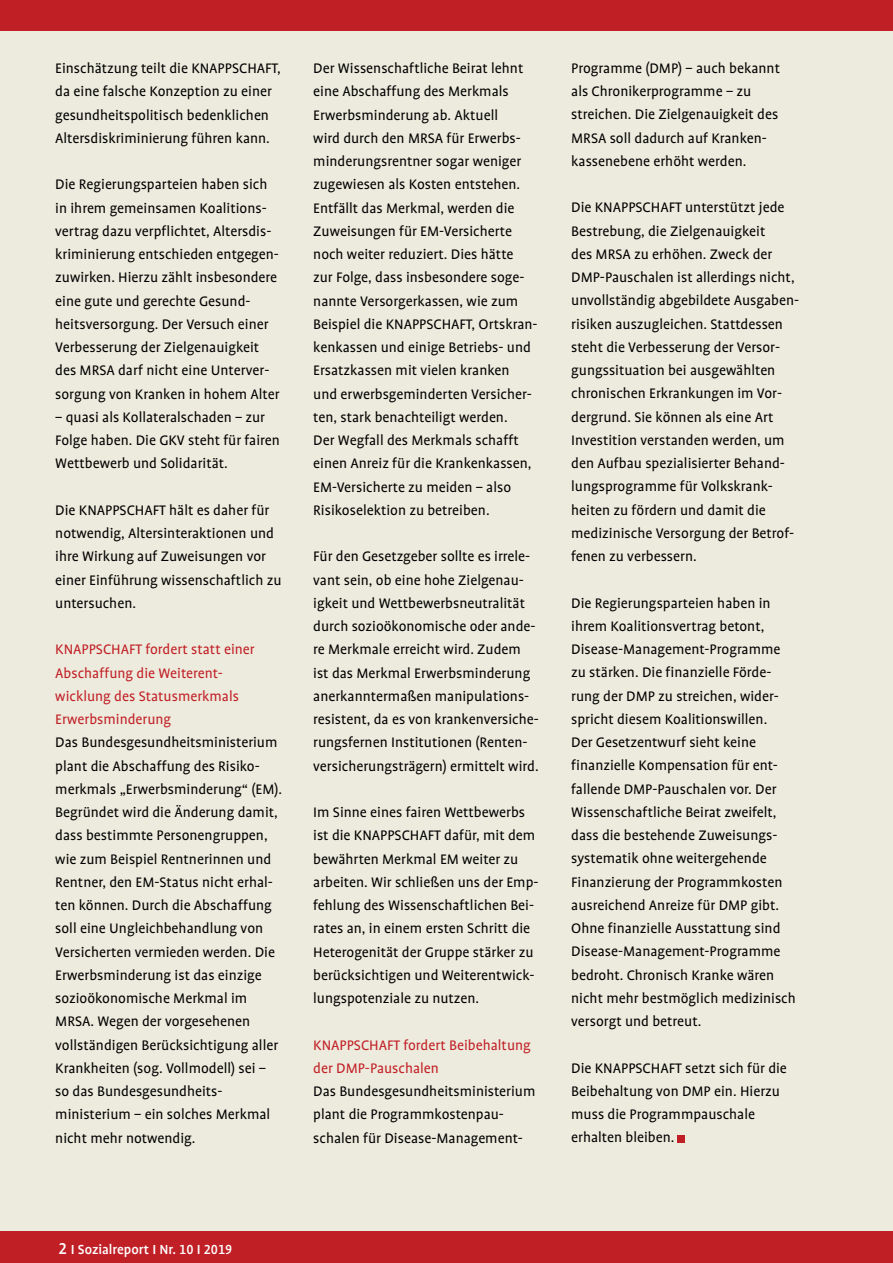
<style>
.page{position:relative;width:893px;height:1263px;background:#fff}
.page>*{position:absolute;margin:0;border:0;box-sizing:border-box;transform-origin:0 0}
.t1{font:15.75px/23.2px "Profile";color:#000}
.t2{font:15.75px/23.2px "Profile";color:#c11f26}
.t3{font:500 15px "Profile";color:#fff}
.s1{font-family:"Profile NO";font-size:18px}
.s2{font-family:"Profile NO"}
</style>
<div class="page">
<div style="left:0;top:0;width:893px;height:32px;background:#c11f26"></div>
<div style="left:0;top:1231px;width:893px;height:32px;background:#c11f26"></div>
<div style="left:0;top:32px;width:893px;height:1199px;background:#edebdd"></div>
<div style="left:678px;top:1136px;width:7px;height:7px;background:#c11f26"></div>
<p class="t1" style="left:55px;top:57px;width:227px">Einschätzung teilt die KNAPPSCHAFT, da eine falsche Konzeption zu einer gesundheitspolitisch bedenklichen Altersdiskriminierung führen kann.</p>
<p class="t1" style="left:55px;top:173px;width:226px">Die Regierungsparteien haben sich in ihrem gemeinsamen Koalitions&shy;vertrag dazu verpflichtet, Altersdis&shy;kriminierung entschieden entgegen&shy;zuwirken. Hierzu zählt insbesondere eine gute und gerechte Gesund&shy;heitsversorgung. Der Versuch einer Verbesserung der Zielgenauigkeit des MRSA darf nicht eine Unterver&shy;sorgung von Kranken in hohem Alter</p>
<p class="t1" style="left:55px;top:406px;width:226px">– quasi als Kollateralschaden – zur<br>Folge haben. Die GKV steht für fairen<br>Wettbewerb und Solidarität.</p>
<p class="t1" style="left:55px;top:499px;width:228px">Die KNAPPSCHAFT hält es daher für notwendig, Altersinteraktionen und ihre Wirkung auf Zuweisungen vor einer Einführung wissenschaftlich zu untersuchen.</p>
<p class="t2" style="left:55px;top:638px;width:201px">KNAPPSCHAFT fordert statt einer<br>Abschaffung die Weiterent&shy;wicklung des Statusmerkmals<br>Erwerbsminderung</p>
<p class="t1" style="left:55px;top:731px;width:228px">Das Bundesgesundheitsministerium plant die Abschaffung des Risiko&shy;merkmals „Erwerbsminderung“ (EM).<br>Begründet wird die Änderung damit, dass bestimmte Personengruppen, wie zum Beispiel Rentnerinnen und Rentner, den EM-Status nicht erhal&shy;ten können. Durch die Abschaffung soll eine Ungleichbehandlung von Versicherten vermieden werden. Die Erwerbsminderung ist das einzige sozioökonomische Merkmal im MRSA. Wegen der vorgesehenen vollständigen Berücksichtigung aller Krankheiten (sog. Vollmodell) sei – so das Bundesgesundheits&shy;ministerium – ein solches Merkmal nicht mehr notwendig.</p>
<p class="t1" style="left:313px;top:57px;width:226px">Der Wissenschaftliche Beirat lehnt eine Abschaffung des Merkmals Erwerbsminderung ab. Aktuell<br>wird durch den MRSA für Erwerbs&shy;minderungsrentner sogar weniger zugewiesen als Kosten entstehen.<br>Entfällt das Merkmal, werden die Zuweisungen für EM-Versicherte noch weiter reduziert. Dies hätte<br>zur Folge, dass insbesondere soge&shy;nannte Versorgerkassen, wie zum Beispiel die KNAPPSCHAFT, Ortskran&shy;kenkassen und einige Betriebs- und Ersatzkassen mit vielen kranken<br>und erwerbsgeminderten Versicher&shy;ten, stark benachteiligt werden.<br>Der Wegfall des Merkmals schafft einen Anreiz für die Krankenkassen, EM-Versicherte zu meiden – also Risikoselektion zu betreiben.</p>
<p class="t1" style="left:313px;top:545px;width:227px">Für den Gesetzgeber sollte es irrele&shy;vant sein, ob eine hohe Zielgenau&shy;igkeit und Wettbewerbsneutralität durch sozioökonomische oder ande&shy;re Merkmale erreicht wird. Zudem ist das Merkmal Erwerbsminderung anerkanntermaßen manipulations&shy;resistent, da es von krankenversiche&shy;rungsfernen Institutionen (Renten&shy;versicherungsträgern) ermittelt wird.</p>
<p class="t1" style="left:313px;top:801px;width:227px">Im Sinne eines fairen Wettbewerbs ist die KNAPPSCHAFT dafür, mit dem bewährten Merkmal EM weiter zu arbeiten. Wir schließen uns der Emp&shy;fehlung des Wissenschaftlichen Bei&shy;rates an, in einem ersten Schritt die Heterogenität der Gruppe stärker zu berücksichtigen und Weiterentwick&shy;lungspotenziale zu nutzen.</p>
<p class="t2" style="left:313px;top:1033px;width:219px">KNAPPSCHAFT fordert Beibehaltung der DMP-Pauschalen</p>
<p class="t1" style="left:313px;top:1080px;width:224px">Das Bundesgesundheitsministerium plant die Programmkostenpau&shy;schalen für Disease-Management-</p>
<p class="t1" style="left:571px;top:57px;width:210px">Programme (DMP) – auch bekannt als Chronikerprogramme – zu streichen. Die Zielgenauigkeit des<br>MRSA soll dadurch auf Kranken&shy;kassenebene erhöht werden.</p>
<p class="t1" style="left:571px;top:196px;width:229px">Die KNAPPSCHAFT unterstützt jede Bestrebung, die Zielgenauigkeit<br>des MRSA zu erhöhen. Zweck der DMP-Pauschalen ist allerdings nicht, unvollständig abgebildete Ausgaben&shy;risiken auszugleichen. Stattdessen steht die Verbesserung der Versor&shy;gungssituation bei ausgewählten chronischen Erkrankungen im Vor&shy;dergrund. Sie können als eine Art Investition verstanden werden, um den Aufbau spezialisierter Behand&shy;lungsprogramme für Volkskrank&shy;heiten zu fördern und damit die medizinische Versorgung der Betrof&shy;fenen zu verbessern.</p>
<p class="t1" style="left:571px;top:591px;width:226px">Die Regierungsparteien haben in ihrem Koalitionsvertrag betont, Disease-Management-Programme zu stärken. Die finanzielle Förde&shy;rung der DMP zu streichen, wider&shy;spricht diesem Koalitionswillen.<br>Der Gesetzentwurf sieht keine finanzielle Kompensation für ent&shy;fallende DMP-Pauschalen vor. Der Wissenschaftliche Beirat zweifelt, dass die bestehende Zuweisungs&shy;systematik ohne weitergehende Finanzierung der Programmkosten ausreichend Anreize für DMP gibt.<br>Ohne finanzielle Ausstattung sind Disease-Management-Programme bedroht. Chronisch Kranke wären nicht mehr bestmöglich medizinisch versorgt und betreut.</p>
<p class="t1" style="left:571px;top:1056px;width:217px">Die KNAPPSCHAFT setzt sich für die<br>Beibehaltung von DMP ein. Hierzu muss die Programmpauschale erhalten bleiben.</p>
<p class="t3" style="left:58px;top:1241px;width:175px"><span class="s1">2</span> I Sozialreport I Nr. <span class="s2">10</span> I <span class="s2">2019</span></p>
</div>
